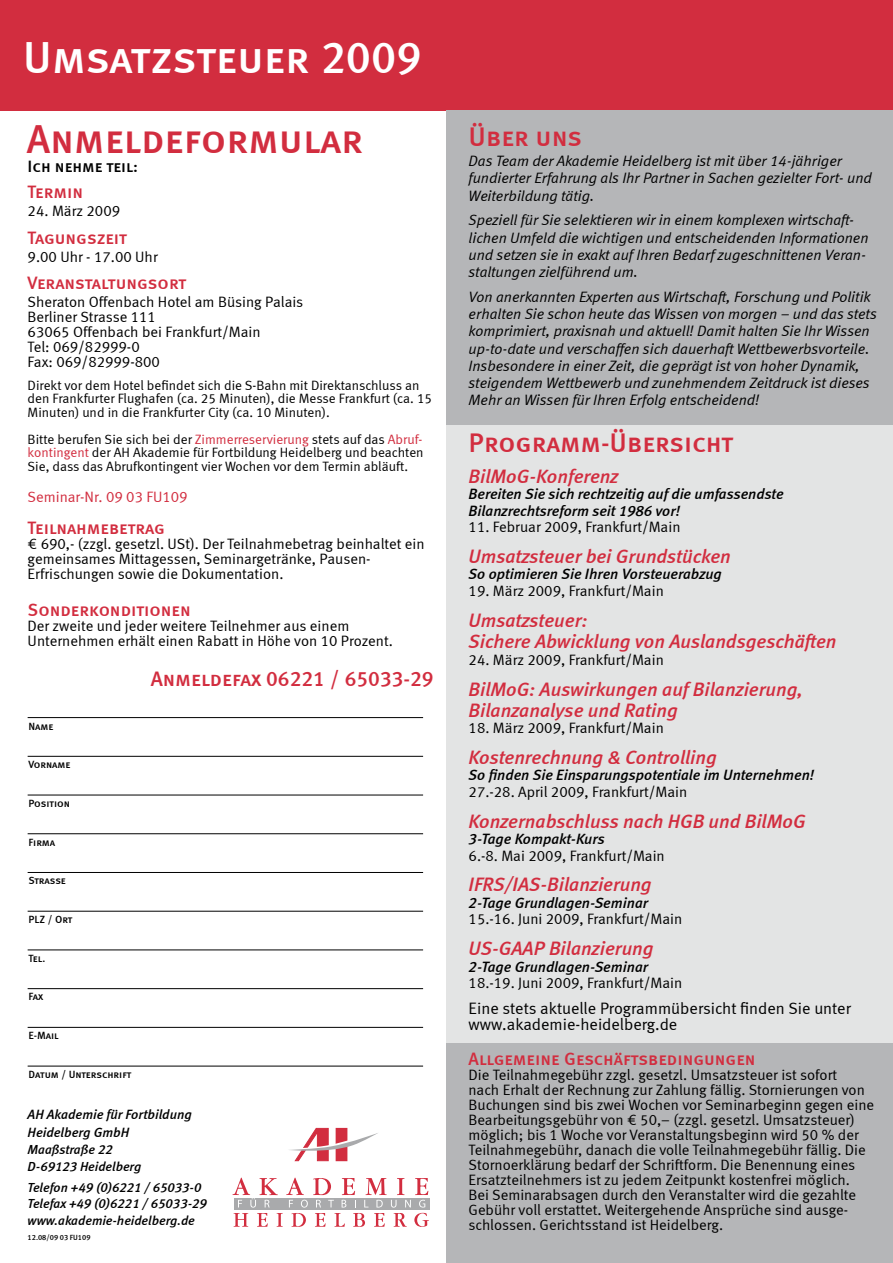
<style>
.page{position:relative;width:893px;height:1263px;background:#fff}
.page>*{position:absolute;margin:0;border:0;box-sizing:border-box;transform-origin:0 0}
.t1{font:45px "Meta Medium LF Caps";letter-spacing:-.005em;color:#fff}
.t2{font:40.5px "Meta Medium LF Caps";color:#d22d3f}
.t3{font:27px "Meta Medium LF Caps";color:#d22d3f}
.t4{font:21px "Meta Medium LF Caps";color:#d22d3f}
.t5{font:italic 19.5px/21.8px "Meta Medium LF";color:#d22d3f}
.t6{font:18px "Meta Medium LF Caps";color:#d22d3f}
.t7{font:16.5px/16.5px "Meta Normal LF";color:#000}
.t8{font:16.5px "Meta Medium LF Caps";color:#000}
.t9{font:15px/15px "Meta Normal LF";color:#000}
.t10{font:italic 15px/17.2px "Meta Normal LF";color:#000}
.t11{font:italic 15px/16.5px "Meta Medium LF";color:#000}
.t12{font:15px "Meta Normal LF";color:#d22d3f}
.t13{font:13.5px/13.5px "Meta Normal LF";color:#000}
.t14{font:italic 13.5px/18px "Meta Medium LF";color:#000}
.t15{font:italic 13.2px/16.6px "Meta Medium LF";color:#000}
.t16{font:10.5px "Meta Medium LF Caps";letter-spacing:-.005em;color:#000}
.t17{font:7.5px "Meta Medium LF";color:#000}
.s1{color:#d22d3f}
</style>
<div class="page">
<hr style="left:28px;top:717px;width:395px;height:1px;background:#000">
<hr style="left:28px;top:756px;width:395px;height:1px;background:#000">
<hr style="left:28px;top:795px;width:395px;height:1px;background:#000">
<hr style="left:28px;top:833px;width:395px;height:1px;background:#000">
<hr style="left:28px;top:872px;width:395px;height:1px;background:#000">
<hr style="left:28px;top:911px;width:395px;height:1px;background:#000">
<hr style="left:28px;top:950px;width:395px;height:1px;background:#000">
<hr style="left:28px;top:988px;width:395px;height:1px;background:#000">
<hr style="left:28px;top:1027px;width:395px;height:1px;background:#000">
<hr style="left:28px;top:1066px;width:395px;height:1px;background:#000">
<svg style="left:289px;top:1128px;width:89px;height:33px"></svg>
<svg style="left:234px;top:1213px;width:14px;height:14px"></svg>
<svg style="left:257px;top:1213px;width:11px;height:14px"></svg>
<svg style="left:277px;top:1213px;width:6px;height:14px"></svg>
<svg style="left:291px;top:1213px;width:15px;height:14px"></svg>
<svg style="left:315px;top:1213px;width:11px;height:14px"></svg>
<svg style="left:334px;top:1213px;width:11px;height:14px"></svg>
<svg style="left:353px;top:1213px;width:12px;height:14px"></svg>
<svg style="left:374px;top:1213px;width:11px;height:14px"></svg>
<svg style="left:394px;top:1213px;width:13px;height:14px"></svg>
<svg style="left:414px;top:1213px;width:15px;height:14px"></svg>
<div style="left:234px;top:1198px;width:195px;height:11px;background:#a9aaac"></div>
<svg style="left:233px;top:1178px;width:45px;height:29px"></svg>
<svg style="left:286px;top:1178px;width:48px;height:29px"></svg>
<svg style="left:342px;top:1178px;width:14px;height:29px"></svg>
<svg style="left:364px;top:1178px;width:64px;height:29px"></svg>
<div style="left:0;top:0;width:893px;height:111px;background:#d22d3f"></div>
<div style="left:446px;top:1043px;width:447px;height:220px;background:#b5b6b8"></div>
<div style="left:446px;top:111px;width:447px;height:314px;background:#b5b6b8"></div>
<div style="left:446px;top:425px;width:447px;height:618px;background:#e3e4e4"></div>
<h1 class="t1" style="left:23px;top:31px;width:400px">Umsatzsteuer 2009</h1>
<h2 class="t2" style="left:27px;top:115px;width:338px">Anmeldeformular</h2>
<p class="t8" style="left:28px;top:156px;width:112px">Ich nehme teil:</p>
<p class="t6" style="left:28px;top:181px;width:57px">Termin</p>
<p class="t9" style="left:28px;top:203px;width:94px">24. März 2009</p>
<p class="t6" style="left:28px;top:227px;width:101px">Tagungszeit</p>
<p class="t9" style="left:28px;top:249px;width:132px">9.00 Uhr - 17.00 Uhr</p>
<p class="t6" style="left:28px;top:273px;width:160px">Veranstaltungsort</p>
<p class="t9" style="left:28px;top:295px;width:277px">Sheraton Offenbach Hotel am Büsing Palais<br>Berliner Strasse 111<br>63065 Offenbach bei Frankfurt/Main<br>Tel: 069/82999-0<br>Fax: 069/82999-800</p>
<p class="t13" style="left:28px;top:378px;width:406px">Direkt vor dem Hotel befindet sich die S-Bahn mit Direktanschluss an den Frankfurter Flughafen (ca. 25 Minuten), die Messe Frankfurt (ca. 15<br>Minuten) und in die Frankfurter City (ca. 10 Minuten).</p>
<p class="t13" style="left:28px;top:432px;width:397px;text-align:justify">Bitte berufen Sie sich bei der <span class="s1">Zimmerreservierung</span> stets auf das <span class="s1">Abruf&shy;kontingent</span> der AH Akademie für Fortbildung Heidelberg und beachten Sie, dass das Abrufkontingent vier Wochen vor dem Termin abläuft.</p>
<p class="t12" style="left:28px;top:489px;width:161px">Seminar-Nr. 09 03 FU109</p>
<p class="t6" style="left:28px;top:517px;width:139px">Teilnahmebetrag</p>
<p class="t9" style="left:28px;top:536px;width:398px">€ 690,- (zzgl. gesetzl. USt). Der Teilnahmebetrag beinhaltet ein gemeinsames Mittagessen, Seminargetränke, Pausen-<br>Erfrischungen sowie die Dokumentation.</p>
<p class="t6" style="left:28px;top:599px;width:165px">Sonderkonditionen</p>
<p class="t9" style="left:28px;top:618px;width:367px">Der zweite und jeder weitere Teilnehmer aus einem<br>Unternehmen erhält einen Rabatt in Höhe von 10 Prozent.</p>
<h3 class="t4" style="left:151px;top:666px;width:284px">Anmeldefax 06221 / 65033-29</h3>
<p class="t16" style="left:28px;top:720px;width:27px">Name</p>
<p class="t16" style="left:28px;top:758px;width:44px">Vorname</p>
<p class="t16" style="left:28px;top:797px;width:43px">Position</p>
<p class="t16" style="left:28px;top:836px;width:28px">Firma</p>
<p class="t16" style="left:28px;top:874px;width:39px">Strasse</p>
<p class="t16" style="left:28px;top:913px;width:46px">PLZ / Ort</p>
<p class="t16" style="left:28px;top:952px;width:18px">Tel.</p>
<p class="t16" style="left:28px;top:991px;width:16px">Fax</p>
<p class="t16" style="left:28px;top:1029px;width:32px">E-Mail</p>
<p class="t16" style="left:28px;top:1068px;width:105px">Datum / Unterschrift</p>
<p class="t14" style="left:28px;top:1105px;width:166px">AH Akademie für Fortbildung<br>Heidelberg GmbH</p>
<p class="t15" style="left:28px;top:1141px;width:115px">Maaßstraße 22<br>D-69123 Heidelberg</p>
<p class="t15" style="left:28px;top:1179px;width:181px">Telefon +49 (0)6221 / 65033-0<br>Telefax +49 (0)6221 / 65033-29 www.akademie-heidelberg.de</p>
<p class="t17" style="left:28px;top:1233px;width:64px">12.08/09 03 FU109</p>
<h3 class="t3" style="left:469px;top:121px;width:115px">Über uns</h3>
<p class="t10" style="left:469px;top:152px;width:405px">Das Team der Akademie Heidelberg ist mit über 14-jähriger fundierter Erfahrung als Ihr Partner in Sachen gezielter Fort- und<br>Weiterbildung tätig.</p>
<p class="t10" style="left:469px;top:211px;width:401px">Speziell für Sie selektieren wir in einem komplexen wirtschaft&shy;lichen Umfeld die wichtigen und entscheidenden Informationen und setzen sie in exakt auf Ihren Bedarf zugeschnittenen Veran&shy;staltungen zielführend um.</p>
<p class="t10" style="left:469px;top:288px;width:410px">Von anerkannten Experten aus Wirtschaft, Forschung und Politik erhalten Sie schon heute das Wissen von morgen − und das stets komprimiert, praxisnah und aktuell! Damit halten Sie Ihr Wissen up-to-date und verschaffen sich dauerhaft Wettbewerbsvorteile.<br>Insbesondere in einer Zeit, die geprägt ist von hoher Dynamik, steigendem Wettbewerb und zunehmendem Zeitdruck ist dieses Mehr an Wissen für Ihren Erfolg entscheidend!</p>
<h3 class="t3" style="left:469px;top:427px;width:267px">Programm-Übersicht</h3>
<h3 class="t5" style="left:469px;top:465px;width:151px">BilMoG-Konferenz</h3>
<p class="t11" style="left:469px;top:485px;width:316px">Bereiten Sie sich rechtzeitig auf die umfassendste<br>Bilanzrechtsreform seit 1986 vor!</p>
<p class="t9" style="left:469px;top:519px;width:213px">11. Februar 2009, Frankfurt/Main</p>
<h3 class="t5" style="left:469px;top:545px;width:264px">Umsatzsteuer bei Grundstücken</h3>
<p class="t11" style="left:469px;top:566px;width:255px">So optimieren Sie Ihren Vorsteuerabzug</p>
<p class="t9" style="left:469px;top:583px;width:197px">19. März 2009, Frankfurt/Main</p>
<h3 class="t5" style="left:469px;top:609px;width:369px">Umsatzsteuer:<br>Sichere Abwicklung von Auslandsgeschäften</h3>
<p class="t9" style="left:469px;top:652px;width:197px">24. März 2009, Frankfurt/Main</p>
<h3 class="t5" style="left:469px;top:678px;width:336px;line-height:21px">BilMoG: Auswirkungen auf Bilanzierung,<br>Bilanzanalyse und Rating</h3>
<p class="t9" style="left:469px;top:720px;width:197px">18. März 2009, Frankfurt/Main</p>
<h3 class="t5" style="left:469px;top:746px;width:250px">Kostenrechnung &amp; Controlling</h3>
<p class="t11" style="left:469px;top:767px;width:347px">So finden Sie Einsparungspotentiale im Unternehmen!</p>
<p class="t9" style="left:469px;top:784px;width:220px">27.-28. April 2009, Frankfurt/Main</p>
<h3 class="t5" style="left:469px;top:810px;width:339px">Konzernabschluss nach HGB und BilMoG</h3>
<p class="t11" style="left:469px;top:830px;width:138px">3-Tage Kompakt-Kurs</p>
<p class="t9" style="left:469px;top:848px;width:198px">6.-8. Mai 2009, Frankfurt/Main</p>
<h3 class="t5" style="left:469px;top:873px;width:185px">IFRS/IAS-Bilanzierung</h3>
<p class="t11" style="left:469px;top:894px;width:181px">2-Tage Grundlagen-Seminar</p>
<p class="t9" style="left:469px;top:911px;width:215px">15.-16. Juni 2009, Frankfurt/Main</p>
<h3 class="t5" style="left:469px;top:937px;width:187px">US-GAAP Bilanzierung</h3>
<p class="t11" style="left:469px;top:958px;width:181px">2-Tage Grundlagen-Seminar</p>
<p class="t9" style="left:469px;top:975px;width:215px">18.-19. Juni 2009, Frankfurt/Main</p>
<p class="t7" style="left:469px;top:999px;width:384px">Eine stets aktuelle Programmübersicht finden Sie unter www.akademie-heidelberg.de</p>
<p class="t6" style="left:469px;top:1048px;width:288px">Allgemeine Geschäftsbedingungen</p>
<p class="t9" style="left:469px;top:1067px;width:407px">Die Teilnahmegebühr zzgl. gesetzl. Umsatzsteuer ist sofort<br>nach Erhalt der Rechnung zur Zahlung fällig. Stornierungen von Buchungen sind bis zwei Wochen vor Seminarbeginn gegen eine Bearbeitungsgebühr von € 50,– (zzgl. gesetzl. Umsatzsteuer) möglich; bis 1 Woche vor Veranstaltungsbeginn wird 50 % der Teilnahmegebühr, danach die volle Teilnahmegebühr fällig. Die Stornoerklärung bedarf der Schriftform. Die Benennung eines Ersatzteilnehmers ist zu jedem Zeitpunkt kostenfrei möglich.<br>Bei Seminarabsagen durch den Veranstalter wird die gezahlte Gebühr voll erstattet. Weitergehende Ansprüche sind ausge&shy;schlossen. Gerichtsstand ist Heidelberg.</p>
</div>
